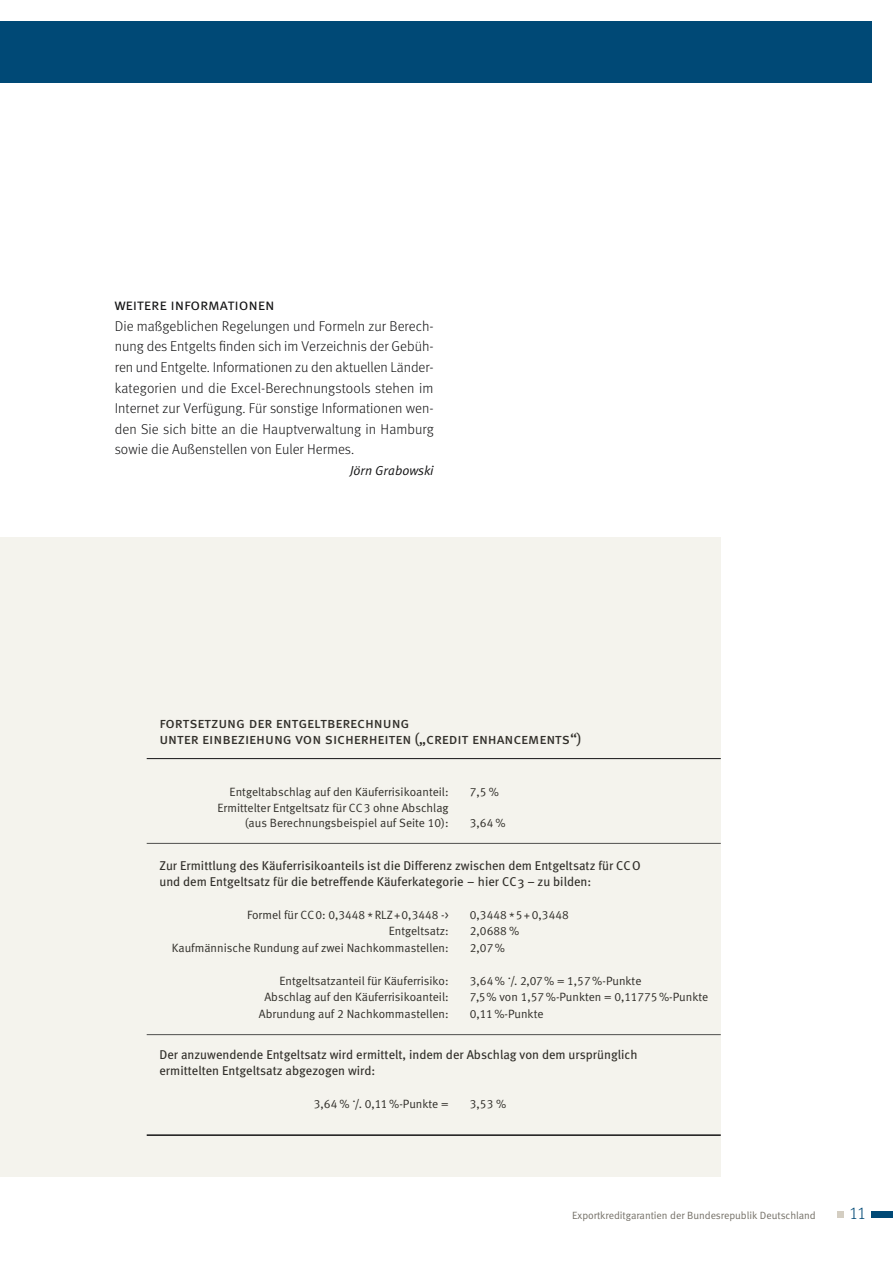
<style>
.page{position:relative;width:893px;height:1263px;background:#fff}
.page>*{position:absolute;margin:0;border:0;box-sizing:border-box;transform-origin:0 0}
.t1{font:17.25px "Meta Light LF";color:#004976}
.t2{font:15.75px "Meta Normal Caps";letter-spacing:-.01em;color:#141415}
.t3{font:15px/15.8px "Meta Book Caps";letter-spacing:-.005em;color:#312f2a}
.t4{font:300 14.25px/20.5px "Meta";color:#141415;text-align:justify}
.t5{font:italic 13.2px "Meta Normal";color:#141415}
.t6{font:12.75px/15.8px "Meta";color:#312f2a}
.t7{font:12px/15px "Meta Normal LF";color:#312f2a;text-align:right}
.t8{font:10.5px "Meta Normal";letter-spacing:-.005em;color:#747067}
</style>
<div class="page">
<div style="left:872px;top:1211px;width:21px;height:7px;background:#004976"></div>
<div style="left:837px;top:1211px;width:7px;height:7px;background:#d4cec2"></div>
<div style="left:0;top:21px;width:872px;height:62px;background:#004976"></div>
<div style="left:0;top:537px;width:721px;height:639px;background:#f4f3ed"></div>
<hr style="left:147px;top:758px;width:574px;height:1px;background:#141415">
<hr style="left:147px;top:1134px;width:574px;height:2px;background:#141415">
<hr style="left:147px;top:1034px;width:574px;height:1px;background:#4e4e4d">
<hr style="left:147px;top:843px;width:574px;height:1px;background:#4e4e4d">
<h2 class="t2" style="left:115px;top:295px;width:161px">weitere informationen</h2>
<p class="t4" style="left:115px;top:315px;width:321px">Die maßgeblichen Regelungen und Formeln zur Berech&shy;nung des Entgelts finden sich im Verzeichnis der Gebüh&shy;ren und Entgelte. Informationen zu den aktuellen Länder&shy;kategorien und die Excel-Berechnungstools stehen im Internet zur Verfügung. Für sonstige Informationen wen&shy;den Sie sich bitte an die Hauptverwaltung in Hamburg sowie die Außenstellen von Euler Hermes.</p>
<p class="t5" style="left:350px;top:463px;width:85px">Jörn Grabowski</p>
<p class="t3" style="left:159px;top:715px;width:423px">fortsetzung der entgeltberechnung<br>unter einbeziehung von sicherheiten („credit enhancements“)</p>
<p class="t7" style="left:230px;top:784px;width:220px">Entgeltabschlag auf den Käuferrisikoanteil:</p>
<p class="t7" style="left:470px;top:784px;width:31px">7,5 %</p>
<p class="t7" style="left:217px;top:800px;width:233px">Ermittelter Entgeltsatz für CC3 ohne Abschlag (aus Berechnungsbeispiel auf Seite 10):</p>
<p class="t7" style="left:470px;top:815px;width:37px">3,64 %</p>
<p class="t6" style="left:159px;top:858px;width:483px">Zur Ermittlung des Käuferrisikoanteils ist die Differenz zwischen dem Entgeltsatz für CCO und dem Entgeltsatz für die betreffende Käuferkategorie – hier CC3 – zu bilden:</p>
<p class="t7" style="left:247px;top:907px;width:203px">Formel für CC0: 0,3448 * RLZ+0,3448 -&gt;</p>
<p class="t7" style="left:470px;top:907px;width:100px">0,3448 *5 + 0,3448</p>
<p class="t7" style="left:389px;top:923px;width:61px">Entgeltsatz:</p>
<p class="t7" style="left:470px;top:923px;width:51px">2,0688 %</p>
<p class="t7" style="left:172px;top:940px;width:278px">Kaufmännische Rundung auf zwei Nachkommastellen:</p>
<p class="t7" style="left:470px;top:940px;width:37px">2,07 %</p>
<p class="t7" style="left:279px;top:973px;width:171px">Entgeltsatzanteil für Käuferrisiko:</p>
<p class="t7" style="left:470px;top:973px;width:173px">3,64 % /. 2,07 % = 1,57 %-Punkte</p>
<p class="t7" style="left:508px;top:967px;width:5px">.</p>
<p class="t7" style="left:264px;top:989px;width:186px">Abschlag auf den Käuferrisikoanteil:</p>
<p class="t7" style="left:470px;top:989px;width:240px">7,5 % von 1,57 %-Punkten = 0,11775 %-Punkte</p>
<p class="t7" style="left:259px;top:1006px;width:191px">Abrundung auf 2 Nachkommastellen:</p>
<p class="t7" style="left:470px;top:1006px;width:75px">0,11 %-Punkte</p>
<p class="t6" style="left:159px;top:1047px;width:479px">Der anzuwendende Entgeltsatz wird ermittelt, indem der Abschlag von dem ursprünglich ermittelten Entgeltsatz abgezogen wird:</p>
<p class="t7" style="left:314px;top:1096px;width:136px">3,64 % /. 0,11 %-Punkte =</p>
<p class="t7" style="left:352px;top:1090px;width:5px">.</p>
<p class="t7" style="left:470px;top:1096px;width:38px">3,53 %</p>
<p class="t8" style="left:572px;top:1209px;width:245px">Exportkreditgarantien der Bundesrepublik Deutschland</p>
<h1 class="t1" style="left:850px;top:1203px;width:18px">11</h1>
</div>
